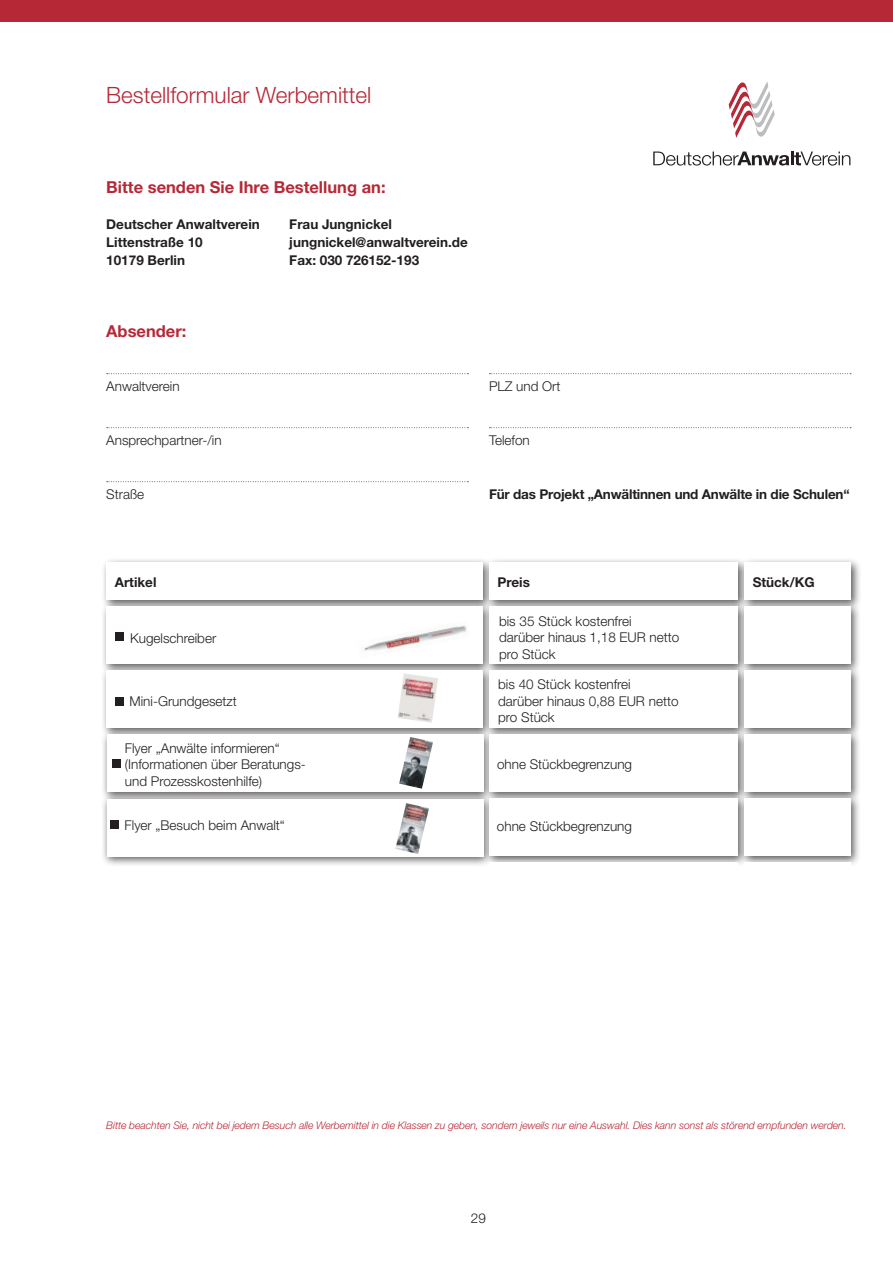
<style>
.page{position:relative;width:893px;height:1263px;background:#fff}
.page>*{position:absolute;margin:0;border:0;box-sizing:border-box;transform-origin:0 0}
.t1{font:300 22.5px "Helvetica Neue";color:#b72837}
.t2{font:700 16.5px "Helvetica Neue";color:#b72837}
.t3{font:300 13.5px/16.2px "Helvetica Neue";color:#231f20}
.t4{font:700 13.5px "Helvetica Neue";color:#231f20}
.t5{font:italic 300 10.5px "Helvetica Neue";letter-spacing:-.01em;color:#b72837}
</style>
<div class="page">
<div style="left:0;top:0;width:893px;height:21px;background:#b72837"></div>
<svg style="left:107px;top:373px;width:361px;height:1px"></svg>
<svg style="left:107px;top:427px;width:361px;height:1px"></svg>
<svg style="left:107px;top:481px;width:361px;height:1px"></svg>
<svg style="left:489px;top:373px;width:362px;height:1px"></svg>
<svg style="left:489px;top:427px;width:362px;height:1px"></svg>
<div style="left:101px;top:557px;width:760px;height:54px;background:#231f20;opacity:.75"></div>
<div style="left:106px;top:563px;width:376px;height:37px;background:#fff"></div>
<div style="left:489px;top:563px;width:249px;height:37px;background:#fff"></div>
<div style="left:744px;top:563px;width:106px;height:37px;background:#fff"></div>
<svg style="left:653px;top:152px;width:197px;height:14px"></svg>
<svg style="left:729px;top:81px;width:46px;height:57px"></svg>
<svg style="left:101px;top:601px;width:760px;height:64px;background:#b1afb0"></svg>
<div style="left:489px;top:606px;width:249px;height:58px;background:#fff"></div>
<div style="left:744px;top:606px;width:106px;height:58px;background:#fff"></div>
<div style="left:101px;top:665px;width:761px;height:74px;background:#231f20;opacity:.75"></div>
<div style="left:106px;top:606px;width:376px;height:57px;background:#fff"></div>
<div style="left:115px;top:633px;width:9px;height:8px;background:#231f20"></div>
<div style="left:489px;top:670px;width:249px;height:58px;background:#fff"></div>
<div style="left:744px;top:670px;width:106px;height:58px;background:#fff"></div>
<div style="left:101px;top:729px;width:761px;height:74px;background:#231f20;opacity:.75"></div>
<div style="left:107px;top:670px;width:376px;height:57px;background:#fff"></div>
<div style="left:115px;top:697px;width:8px;height:9px;background:#231f20"></div>
<div style="left:489px;top:734px;width:249px;height:58px;background:#fff"></div>
<div style="left:744px;top:734px;width:106px;height:58px;background:#fff"></div>
<div style="left:101px;top:793px;width:761px;height:74px;background:#231f20;opacity:.75"></div>
<div style="left:108px;top:735px;width:376px;height:57px;background:#fff"></div>
<div style="left:112px;top:759px;width:8px;height:9px;background:#231f20"></div>
<div style="left:489px;top:798px;width:249px;height:58px;background:#fff"></div>
<div style="left:744px;top:798px;width:106px;height:58px;background:#fff"></div>
<img style="left:364px;top:625px;width:103px;height:26px">
<div style="left:107px;top:799px;width:376px;height:57px;background:#fff"></div>
<div style="left:110px;top:820px;width:9px;height:9px;background:#231f20"></div>
<div style="left:489px;top:862px;width:249px;height:58px;background:#fff"></div>
<div style="left:744px;top:862px;width:106px;height:58px;background:#fff"></div>
<img style="left:398px;top:673px;width:40px;height:50px">
<img style="left:399px;top:737px;width:34px;height:52px">
<img style="left:395px;top:803px;width:34px;height:51px">
<h1 class="t1" style="left:106px;top:81px;width:267px">Bestellformular Werbemittel</h1>
<p class="t2" style="left:106px;top:177px;width:281px">Bitte senden Sie Ihre Bestellung an:</p>
<p class="t4" style="left:106px;top:216px;width:155px">Deutscher Anwaltverein</p>
<p class="t4" style="left:289px;top:216px;width:104px">Frau Jungnickel</p>
<p class="t4" style="left:106px;top:234px;width:98px">Littenstraße 10</p>
<p class="t4" style="left:289px;top:234px;width:180px">jungnickel@anwaltverein.de</p>
<p class="t4" style="left:106px;top:252px;width:80px">10179 Berlin</p>
<p class="t4" style="left:289px;top:252px;width:131px">Fax: 030 726152-193</p>
<p class="t2" style="left:106px;top:321px;width:82px">Absender:</p>
<p class="t3" style="left:106px;top:378px;width:75px">Anwaltverein</p>
<p class="t3" style="left:489px;top:378px;width:73px">PLZ und Ort</p>
<p class="t3" style="left:106px;top:432px;width:117px">Ansprechpartner-/in</p>
<p class="t3" style="left:489px;top:432px;width:42px">Telefon</p>
<p class="t3" style="left:106px;top:486px;width:40px">Straße</p>
<p class="t4" style="left:489px;top:486px;width:362px">Für das Projekt „Anwältinnen und Anwälte in die Schulen“</p>
<p class="t4" style="left:115px;top:573px;width:43px">Artikel</p>
<p class="t4" style="left:497px;top:573px;width:34px">Preis</p>
<p class="t4" style="left:753px;top:573px;width:64px">Stück/KG</p>
<p class="t3" style="left:130px;top:630px;width:88px">Kugelschreiber</p>
<p class="t3" style="left:130px;top:693px;width:109px">Mini-Grundgesetzt</p>
<p class="t3" style="left:125px;top:740px;width:183px">Flyer „Anwälte informieren“ (Informationen über Beratungs&shy;und Prozesskostenhilfe)</p>
<p class="t3" style="left:499px;top:613px;width:182px">bis 35 Stück kostenfrei darüber hinaus 1,18 EUR netto pro Stück</p>
<p class="t3" style="left:498px;top:676px;width:182px">bis 40 Stück kostenfrei darüber hinaus 0,88 EUR netto pro Stück</p>
<p class="t3" style="left:497px;top:755px;width:137px">ohne Stückbegrenzung</p>
<p class="t3" style="left:125px;top:817px;width:162px">Flyer „Besuch beim Anwalt“</p>
<p class="t3" style="left:497px;top:818px;width:137px">ohne Stückbegrenzung</p>
<p class="t5" style="left:106px;top:1119px;width:742px">Bitte beachten Sie, nicht bei jedem Besuch alle Werbemittel in die Klassen zu geben, sondern jeweils nur eine Auswahl. Dies kann sonst als störend empfunden werden.</p>
<p class="t3" style="left:471px;top:1209px;width:17px">29</p>
</div>
